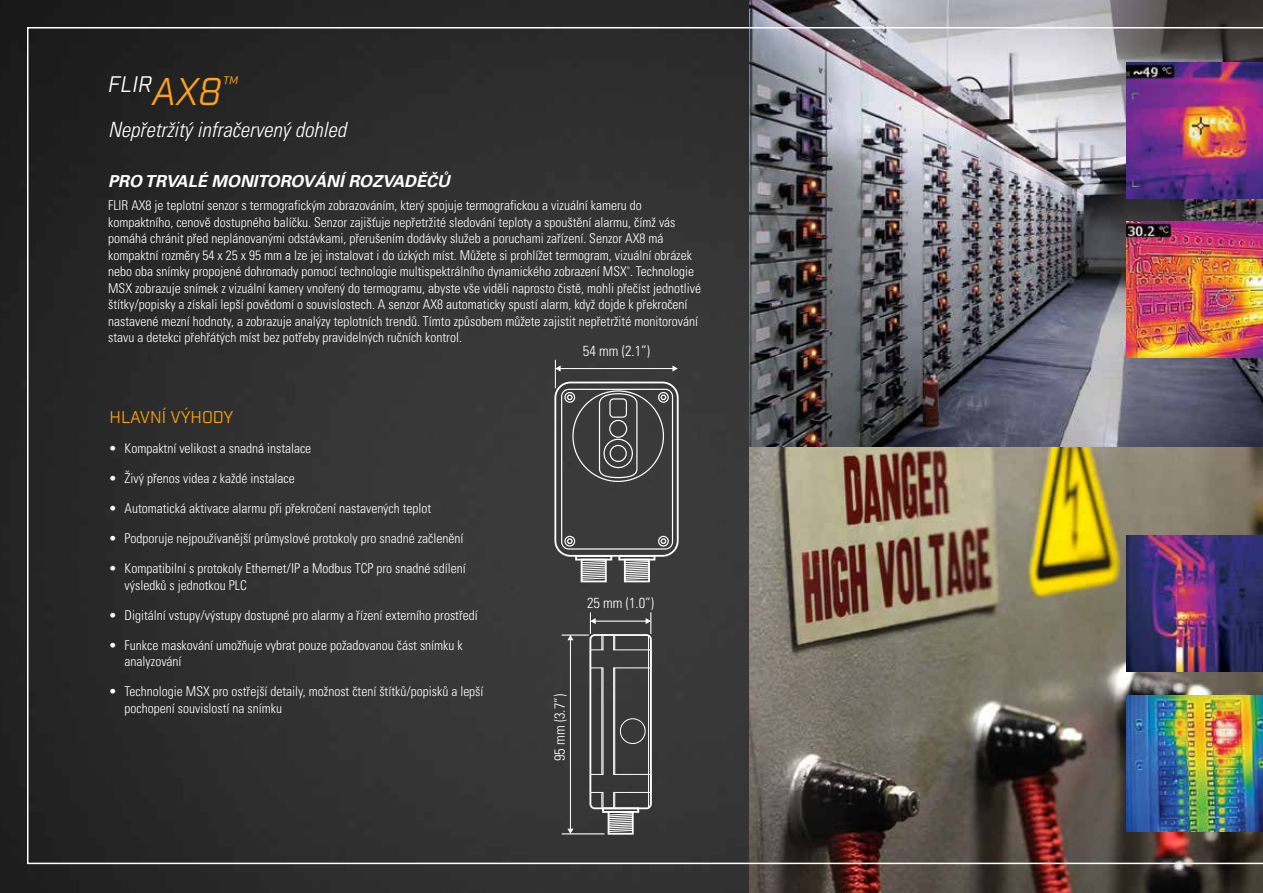
<style>
.page{position:relative;width:1263px;height:893px;background:#fff}
.page>*{position:absolute;margin:0;border:0;box-sizing:border-box;transform-origin:0 0}
.t1{font:italic 21.9px "Industry";color:#fff}
.t2{font:21px "Univers LTCYR 47 Light Cond Obl";color:#fff}
.t3{font:italic 700 16.5px "Univers LTCYR 65";color:#fff}
.t4{font:16.5px "Industry";color:#ffa400}
.t5{font:300 condensed 14.55px "Univers LT Std";color:#fff}
.t6{font:13.5px/16.5px "Univers LTCYR 47 Light Cond";color:#fff}
.s1{font-size:37.5px;color:#faa21b}
.s2{color:#faa21b}
</style>
<div class="page">
<img style="left:0;top:0;width:750px;height:893px">
<img style="left:750px;top:0;width:513px;height:893px">
<img style="left:26px;top:26px;width:1237px;height:839px">
<h1 class="t1" style="left:108px;top:71px;width:131px">FLIR<span class="s1">AX8</span><span class="s2">™</span></h1>
<h2 class="t2" style="left:108px;top:115px;width:239px">Nepřetržitý infračervený dohled</h2>
<p class="t3" style="left:108px;top:170px;width:343px">PRO TRVALÉ MONITOROVÁNÍ ROZVADĚČŮ</p>
<p class="t6" style="left:108px;top:196px;width:594px">FLIR AX8 je teplotní senzor s termografickým zobrazováním, který spojuje termografickou a vizuální kameru do kompaktního, cenově dostupného balíčku. Senzor zajišťuje nepřetržité sledování teploty a spouštění alarmu, čímž vás pomáhá chránit před neplánovanými odstávkami, přerušením dodávky služeb a poruchami zařízení. Senzor AX8 má kompaktní rozměry 54 x 25 x 95 mm a lze jej instalovat i do úzkých míst. Můžete si prohlížet termogram, vizuální obrázek nebo oba snímky propojené dohromady pomocí technologie multispektrálního dynamického zobrazení MSX<sup>®</sup>. Technologie MSX zobrazuje snímek z vizuální kamery vnořený do termogramu, abyste vše viděli naprosto čistě, mohli přečíst jednotlivé štítky/popisky a získali lepší povědomí o souvislostech. A senzor AX8 automaticky spustí alarm, když dojde k překročení nastavené mezní hodnoty, a zobrazuje analýzy teplotních trendů. Tímto způsobem můžete zajistit nepřetržité monitorování stavu a detekci přehřátých míst bez potřeby pravidelných ručních kontrol.</p>
<p class="t5" style="left:583px;top:342px;width:69px">54 mm (2.1”)</p>
<p class="t4" style="left:110px;top:407px;width:125px">HLAVNÍ VÝHODY</p>
<p class="t6" style="left:110px;top:440px;width:203px">• Kompaktní velikost a snadná instalace</p>
<p class="t6" style="left:110px;top:470px;width:187px">• Živý přenos videa z každé instalace</p>
<p class="t6" style="left:110px;top:500px;width:323px">• Automatická aktivace alarmu při překročení nastavených teplot</p>
<p class="t6" style="left:110px;top:530px;width:355px">• Podporuje nejpoužívanější průmyslové protokoly pro snadné začlenění</p>
<p class="t6" style="left:125px;top:560px;width:343px;text-indent:-15px">• Kompatibilní s protokoly Ethernet/IP a Modbus TCP pro snadné sdílení výsledků s jednotkou PLC</p>
<p class="t6" style="left:110px;top:606px;width:370px">• Digitální vstupy/výstupy dostupné pro alarmy a řízení externího prostředí</p>
<p class="t6" style="left:125px;top:636px;width:340px;text-indent:-15px">• Funkce maskování umožňuje vybrat pouze požadovanou část snímku k analyzování</p>
<p class="t6" style="left:125px;top:682px;width:360px;text-indent:-15px">• Technologie MSX pro ostřejší detaily, možnost čtení štítků/popisků a lepší pochopení souvislostí na snímku</p>
<p class="t5" style="left:587px;top:594px;width:69px">25 mm (1.0”)</p>
<p class="t5" style="left:551px;top:761px;width:69px;rotate:-90deg">95 mm (3.7”)</p>
</div>
